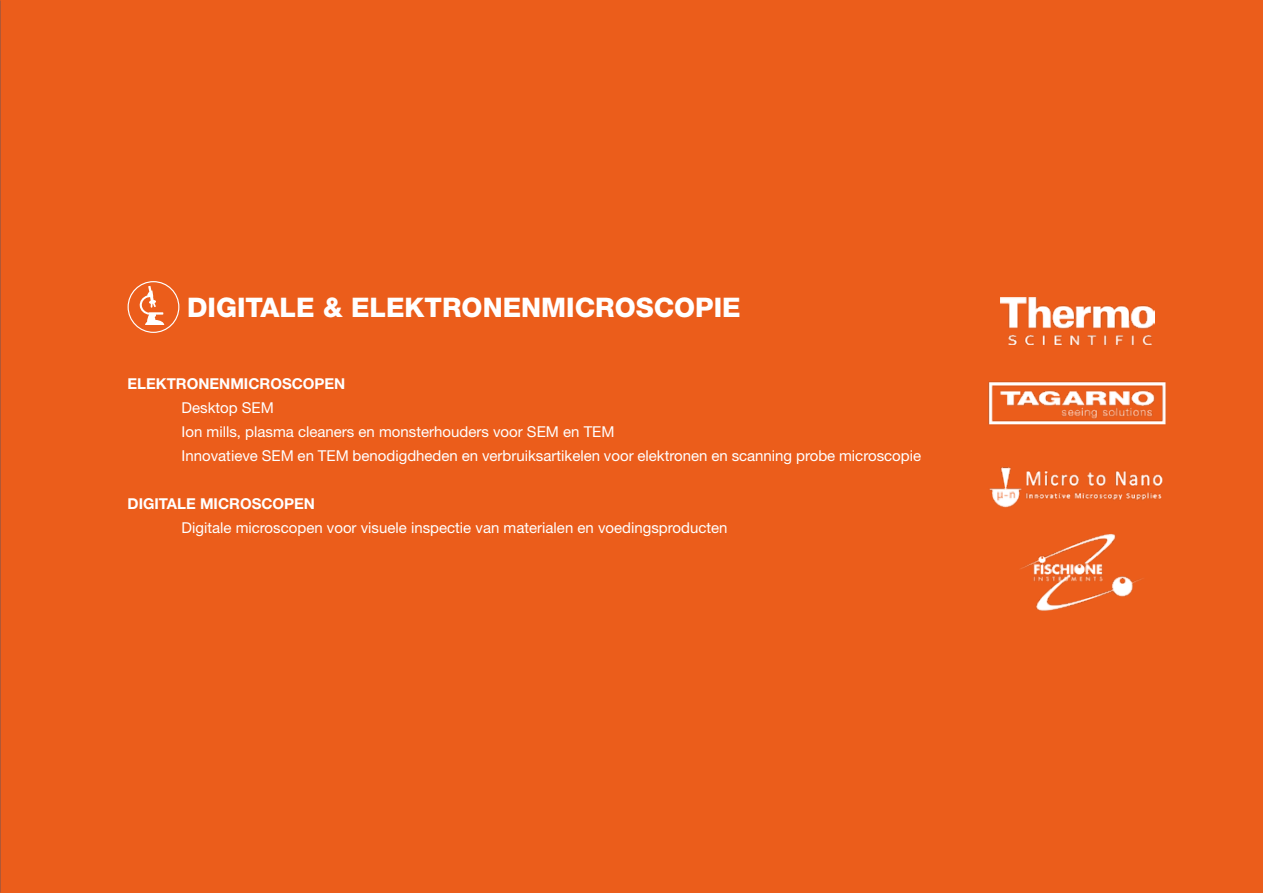
<style>
.page{position:relative;width:1263px;height:893px;background:#eb5d1b}
.page>*{position:absolute;margin:0;border:0;box-sizing:border-box;transform-origin:0 0}
.t1{font:800 27px "Helvetica Neue LT Std";color:#fff}
.t2{font:15px/24px "Helvetica Neue LT Std";color:#fff}
.t3{font:700 15px "Helvetica Neue LT Std";color:#fff}
</style>
<div class="page">
<img style="left:0;top:0;width:1px;height:893px">
<svg style="left:128px;top:281px;width:51px;height:52px"></svg>
<img style="left:988px;top:381px;width:178px;height:33px">
<img style="left:988px;top:414px;width:178px;height:94px">
<img style="left:1020px;top:534px;width:123px;height:77px">
<img style="left:1000px;top:298px;width:155px;height:47px">
<h1 class="t1" style="left:187px;top:291px;width:555px">DIGITALE &amp; ELEKTRONENMICROSCOPIE</h1>
<p class="t3" style="left:128px;top:374px;width:219px">ELEKTRONENMICROSCOPEN</p>
<p class="t2" style="left:182px;top:395px;width:741px">Desktop SEM<br>Ion mills, plasma cleaners en monsterhouders voor SEM en TEM<br>Innovatieve SEM en TEM benodigdheden en verbruiksartikelen voor elektronen en scanning probe microscopie</p>
<p class="t3" style="left:128px;top:494px;width:189px">DIGITALE MICROSCOPEN</p>
<p class="t2" style="left:182px;top:515px;width:547px">Digitale microscopen voor visuele inspectie van materialen en voedingsproducten</p>
</div>
